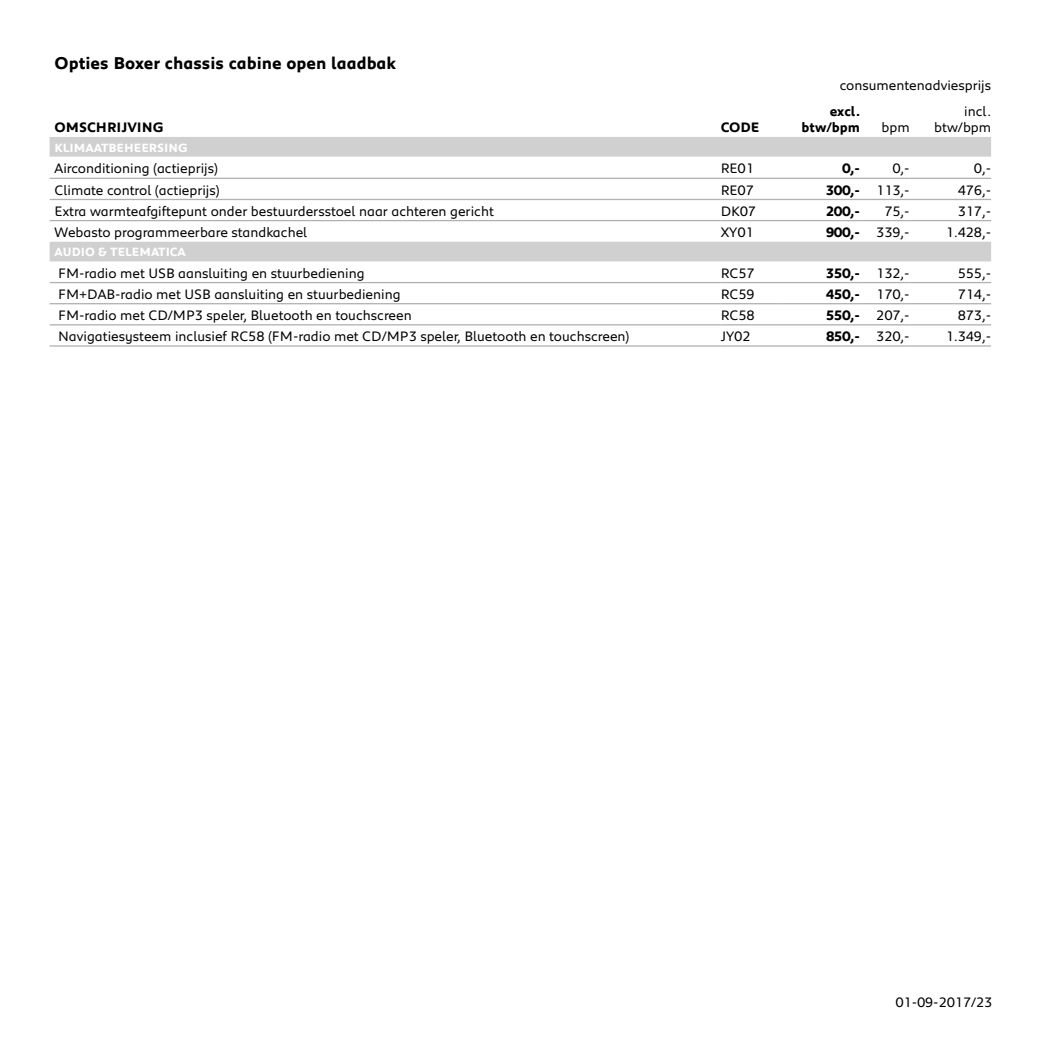
<style>
.page{position:relative;width:1042px;height:1042px;background:#fff}
.page>*{position:absolute;margin:0;border:0;box-sizing:border-box;transform-origin:0 0}
.t1{font:700 17.5px "Peugeot";color:#000}
.t2{font:14px "Peugeot";color:#000}
.t3{font:700 14px "Peugeot";color:#000}
.t4{font:700 12.25px "Peugeot";color:#fff}
.s1{font-weight:400}
</style>
<div class="page">
<div style="left:50px;top:137px;width:941px;height:20px;background:#d0d0d0"></div>
<div style="left:50px;top:242px;width:941px;height:19px;background:#d0d0d0"></div>
<hr style="left:50px;top:282px;width:671px;height:1px;background:#b3b2b2">
<hr style="left:721px;top:282px;width:58px;height:1px;background:#b3b2b2">
<hr style="left:779px;top:282px;width:81px;height:1px;background:#b3b2b2">
<hr style="left:860px;top:282px;width:49px;height:1px;background:#b3b2b2">
<hr style="left:909px;top:282px;width:82px;height:1px;background:#b3b2b2">
<hr style="left:50px;top:303px;width:671px;height:1px;background:#b3b2b2">
<hr style="left:721px;top:303px;width:58px;height:1px;background:#b3b2b2">
<hr style="left:779px;top:303px;width:81px;height:1px;background:#b3b2b2">
<hr style="left:860px;top:303px;width:49px;height:1px;background:#b3b2b2">
<hr style="left:909px;top:303px;width:82px;height:1px;background:#b3b2b2">
<hr style="left:50px;top:324px;width:671px;height:1px;background:#b3b2b2">
<hr style="left:721px;top:324px;width:58px;height:1px;background:#b3b2b2">
<hr style="left:779px;top:324px;width:81px;height:1px;background:#b3b2b2">
<hr style="left:860px;top:324px;width:49px;height:1px;background:#b3b2b2">
<hr style="left:909px;top:324px;width:82px;height:1px;background:#b3b2b2">
<hr style="left:50px;top:345px;width:671px;height:2px;background:#b3b2b2">
<hr style="left:721px;top:345px;width:58px;height:2px;background:#b3b2b2">
<hr style="left:779px;top:345px;width:81px;height:2px;background:#b3b2b2">
<hr style="left:860px;top:345px;width:49px;height:2px;background:#b3b2b2">
<hr style="left:909px;top:345px;width:82px;height:2px;background:#b3b2b2">
<hr style="left:50px;top:178px;width:671px;height:1px;background:#b3b2b2">
<hr style="left:721px;top:178px;width:58px;height:1px;background:#b3b2b2">
<hr style="left:779px;top:178px;width:81px;height:1px;background:#b3b2b2">
<hr style="left:860px;top:178px;width:49px;height:1px;background:#b3b2b2">
<hr style="left:909px;top:178px;width:82px;height:1px;background:#b3b2b2">
<hr style="left:50px;top:199px;width:671px;height:1px;background:#b3b2b2">
<hr style="left:721px;top:199px;width:58px;height:1px;background:#b3b2b2">
<hr style="left:779px;top:199px;width:81px;height:1px;background:#b3b2b2">
<hr style="left:860px;top:199px;width:49px;height:1px;background:#b3b2b2">
<hr style="left:909px;top:199px;width:82px;height:1px;background:#b3b2b2">
<hr style="left:50px;top:220px;width:671px;height:1px;background:#b3b2b2">
<hr style="left:721px;top:220px;width:58px;height:1px;background:#b3b2b2">
<hr style="left:779px;top:220px;width:81px;height:1px;background:#b3b2b2">
<hr style="left:860px;top:220px;width:49px;height:1px;background:#b3b2b2">
<hr style="left:909px;top:220px;width:82px;height:1px;background:#b3b2b2">
<p class="t1" style="left:55px;top:51px;width:343px">Opties Boxer chassis cabine open laadbak</p>
<p class="t2" style="left:840px;top:75px;width:153px">consumentenadviesprijs</p>
<p class="t3" style="left:829px;top:101px;width:32px">excl.</p>
<p class="t2" style="left:964px;top:101px;width:28px">incl.</p>
<p class="t3" style="left:55px;top:118px;width:111px">OMSCHRIJVING</p>
<p class="t3" style="left:721px;top:118px;width:40px">CODE</p>
<p class="t3" style="left:801px;top:118px;width:60px">btw/bpm</p>
<p class="t2" style="left:881px;top:117px;width:30px">bpm</p>
<p class="t2" style="left:934px;top:117px;width:58px">btw/bpm</p>
<p class="t4" style="left:55px;top:139px;width:135px">KLIMAATBEHEERSING</p>
<p class="t2" style="left:55px;top:159px;width:165px">Airconditioning (actieprijs)</p>
<p class="t2" style="left:721px;top:159px;width:35px">RE01</p>
<p class="t3" style="left:842px;top:159px;width:19px">0,-</p>
<p class="t2" style="left:892px;top:159px;width:19px">0,-</p>
<p class="t2" style="left:974px;top:159px;width:19px">0,-</p>
<p class="t2" style="left:55px;top:180px;width:167px">Climate control (actieprijs)</p>
<p class="t2" style="left:721px;top:180px;width:35px">RE07</p>
<p class="t3" style="left:826px;top:180px;width:85px">300,- <span class="s1">113,-</span></p>
<p class="t2" style="left:957px;top:180px;width:35px">476,-</p>
<p class="t2" style="left:55px;top:201px;width:441px">Extra warmteafgiftepunt onder bestuurdersstoel naar achteren gericht</p>
<p class="t2" style="left:721px;top:201px;width:37px">DK07</p>
<p class="t3" style="left:826px;top:201px;width:35px">200,-</p>
<p class="t2" style="left:884px;top:201px;width:27px">75,-</p>
<p class="t2" style="left:957px;top:201px;width:35px">317,-</p>
<p class="t2" style="left:55px;top:222px;width:254px">Webasto programmeerbare standkachel</p>
<p class="t2" style="left:721px;top:222px;width:34px">XY01</p>
<p class="t3" style="left:826px;top:222px;width:85px">900,- <span class="s1">339,-</span></p>
<p class="t2" style="left:946px;top:222px;width:47px">1.428,-</p>
<p class="t4" style="left:55px;top:244px;width:133px">AUDIO &amp; TELEMATICA</p>
<p class="t2" style="left:58px;top:263px;width:308px">FM-radio met USB aansluiting en stuurbediening</p>
<p class="t2" style="left:721px;top:263px;width:35px">RC57</p>
<p class="t3" style="left:826px;top:263px;width:85px">350,- <span class="s1">132,-</span></p>
<p class="t2" style="left:957px;top:263px;width:35px">555,-</p>
<p class="t2" style="left:58px;top:284px;width:344px">FM+DAB-radio met USB aansluiting en stuurbediening</p>
<p class="t2" style="left:721px;top:284px;width:35px">RC59</p>
<p class="t3" style="left:826px;top:284px;width:85px">450,- <span class="s1">170,-</span></p>
<p class="t2" style="left:957px;top:284px;width:35px">714,-</p>
<p class="t2" style="left:58px;top:305px;width:355px">FM-radio met CD/MP3 speler, Bluetooth en touchscreen</p>
<p class="t2" style="left:721px;top:305px;width:35px">RC58</p>
<p class="t3" style="left:826px;top:305px;width:85px">550,- <span class="s1">207,-</span></p>
<p class="t2" style="left:957px;top:305px;width:35px">873,-</p>
<p class="t2" style="left:58px;top:326px;width:573px">Navigatiesysteem inclusief RC58 (FM-radio met CD/MP3 speler, Bluetooth en touchscreen)</p>
<p class="t2" style="left:721px;top:326px;width:31px">JY02</p>
<p class="t3" style="left:826px;top:327px;width:85px">850,- <span class="s1">320,-</span></p>
<p class="t2" style="left:946px;top:326px;width:47px">1.349,-</p>
<p class="t2" style="left:895px;top:993px;width:98px">01-09-2017/23</p>
</div>
